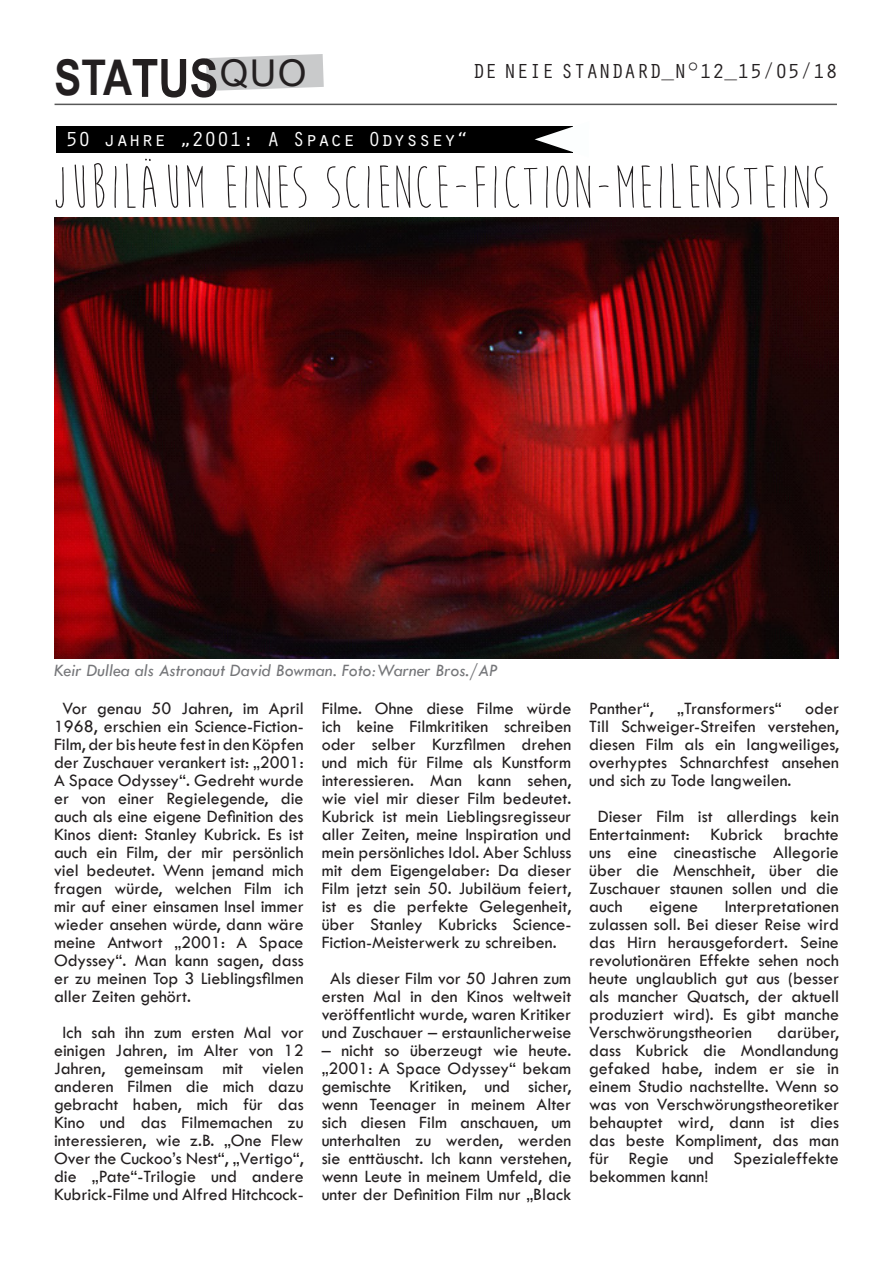
<style>
.page{position:relative;width:893px;height:1263px;background:#fff}
.page>*{position:absolute;margin:0;border:0;box-sizing:border-box;transform-origin:0 0}
.t1{font:63px "Moon Flower";color:#231f20}
.t2{font:700 52.95px "Arial Narrow";color:#231f20}
.t3{font:700 49.2px "Arial Narrow";color:#231f20}
.t4{font:36.9px "Arial";color:#231f20}
.t5{font:21px "Orator Std";color:#231f20}
.t6{font:21px "Orator Std";color:#fff}
.t7{font:18px/18px "Tw Cen";color:#231f20;text-align:justify}
.t8{font:italic 18px "Tw Cen";color:#757679}
</style>
<div class="page">
<hr style="left:55px;top:104px;width:782px;height:1px;background:#585858">
<svg style="left:206px;top:54px;width:118px;height:37px;background:#cfd0d1"></svg>
<img style="left:54px;top:218px;width:785px;height:440px">
<div style="left:56px;top:126px;width:516px;height:26px;background:#000"></div>
<svg style="left:535px;top:126px;width:38px;height:27px"></svg>
<p class="t3" style="left:55px;top:40px;width:79px">STA</p>
<p class="t2" style="left:132px;top:38px;width:88px">TUS</p>
<p class="t4" style="left:220px;top:48px;width:88px">QUO</p>
<p class="t6" style="left:66px;top:124px;width:405px">50 jahre „2001: A Space Odyssey“</p>
<p class="t1" style="left:54px;top:155px;width:777px">JUBILÄUM EINES SCIENCE-FICTION-MEILENSTEINS</p>
<p class="t5" style="left:472px;top:56px;width:367px">DE NEIE STANDARD_N°12_15/05/18</p>
<p class="t8" style="left:54px;top:659px;width:445px">Keir Dullea als Astronaut David Bowman. Foto:Warner Bros./AP</p>
<p class="t7" style="left:54px;top:699px;width:251px;text-indent:9px">Vor genau 50 Jahren, im April 1968, erschien ein Science-Fiction-Film, der bis heute fest in den Köpfen der Zuschauer verankert ist: „2001:<br>A Space Odyssey“. Gedreht wurde er von einer Regielegende, die auch als eine eigene Definition des Kinos dient: Stanley Kubrick. Es ist auch ein Film, der mir persönlich viel bedeutet. Wenn jemand mich fragen würde, welchen Film ich mir auf einer einsamen Insel immer wieder ansehen würde, dann wäre meine Antwort „2001: A Space Odyssey“. Man kann sagen, dass er zu meinen Top 3 Lieblingsfilmen aller Zeiten gehört.</p>
<p class="t7" style="left:54px;top:1023px;width:251px;text-align:center">Ich sah ihn zum ersten Mal vor einigen Jahren, im Alter von 12<br>Jahren, gemeinsam mit vielen anderen Filmen die mich dazu gebracht haben, mich für das<br>Kino und das Filmemachen zu interessieren, wie z.B. „One Flew<br>Over the Cuckoo’s Nest“, „Vertigo“, die „Pate“-Trilogie und andere<br>Kubrick-Filme und Alfred Hitchcock-</p>
<p class="t7" style="left:322px;top:699px;width:251px">Filme. Ohne diese Filme würde ich keine Filmkritiken schreiben oder selber Kurzfilmen drehen und mich für Filme als Kunstform interessieren. Man kann sehen, wie viel mir dieser Film bedeutet.<br>Kubrick ist mein Lieblingsregisseur aller Zeiten, meine Inspiration und mein persönliches Idol. Aber Schluss mit dem Eigengelaber: Da dieser Film jetzt sein 50. Jubiläum feiert, ist es die perfekte Gelegenheit, über Stanley Kubricks Science-Fiction-Meisterwerk zu schreiben.</p>
<p class="t7" style="left:322px;top:969px;width:251px;text-align:center">Als dieser Film vor 50 Jahren zum ersten Mal in den Kinos weltweit veröffentlicht wurde, waren Kritiker und Zuschauer – erstaunlicherweise</p>
<p class="t7" style="left:322px;top:1041px;width:251px">– nicht so überzeugt wie heute. „2001: A Space Odyssey“ bekam gemischte Kritiken, und sicher, wenn Teenager in meinem Alter sich diesen Film anschauen, um unterhalten zu werden, werden sie enttäuscht. Ich kann verstehen, wenn Leute in meinem Umfeld, die unter der Definition Film nur „Black</p>
<p class="t7" style="left:589px;top:699px;width:66px">Panther“,</p>
<p class="t7" style="left:677px;top:699px;width:106px">„Transformers“</p>
<p class="t7" style="left:589px;top:699px;width:251px;text-indent:216px">oder Till Schweiger-Streifen verstehen, diesen Film als ein langweiliges, overhyptes Schnarchfest ansehen und sich zu Tode langweilen.</p>
<p class="t7" style="left:589px;top:807px;width:251px;text-indent:9px">Dieser Film ist allerdings kein Entertainment: Kubrick brachte uns eine cineastische Allegorie über die Menschheit, über die Zuschauer staunen sollen und die auch</p>
<p class="t7" style="left:589px;top:897px;width:251px;text-indent:136px">Interpretationen zulassen soll. Bei dieser Reise wird das Hirn herausgefordert. Seine revolutionären Effekte sehen noch heute unglaublich gut aus (besser als mancher Quatsch, der aktuell produziert wird). Es gibt manche Verschwörungstheorien</p>
<p class="t7" style="left:650px;top:897px;width:50px">eigene</p>
<p class="t7" style="left:589px;top:1023px;width:251px;text-indent:188px">darüber, dass Kubrick die Mondlandung gefaked habe, indem er sie in einem Studio nachstellte. Wenn so was von Verschwörungstheoretiker behauptet wird, dann ist dies das beste Kompliment, das man für Regie und Spezialeffekte bekommen kann!</p>
</div>
